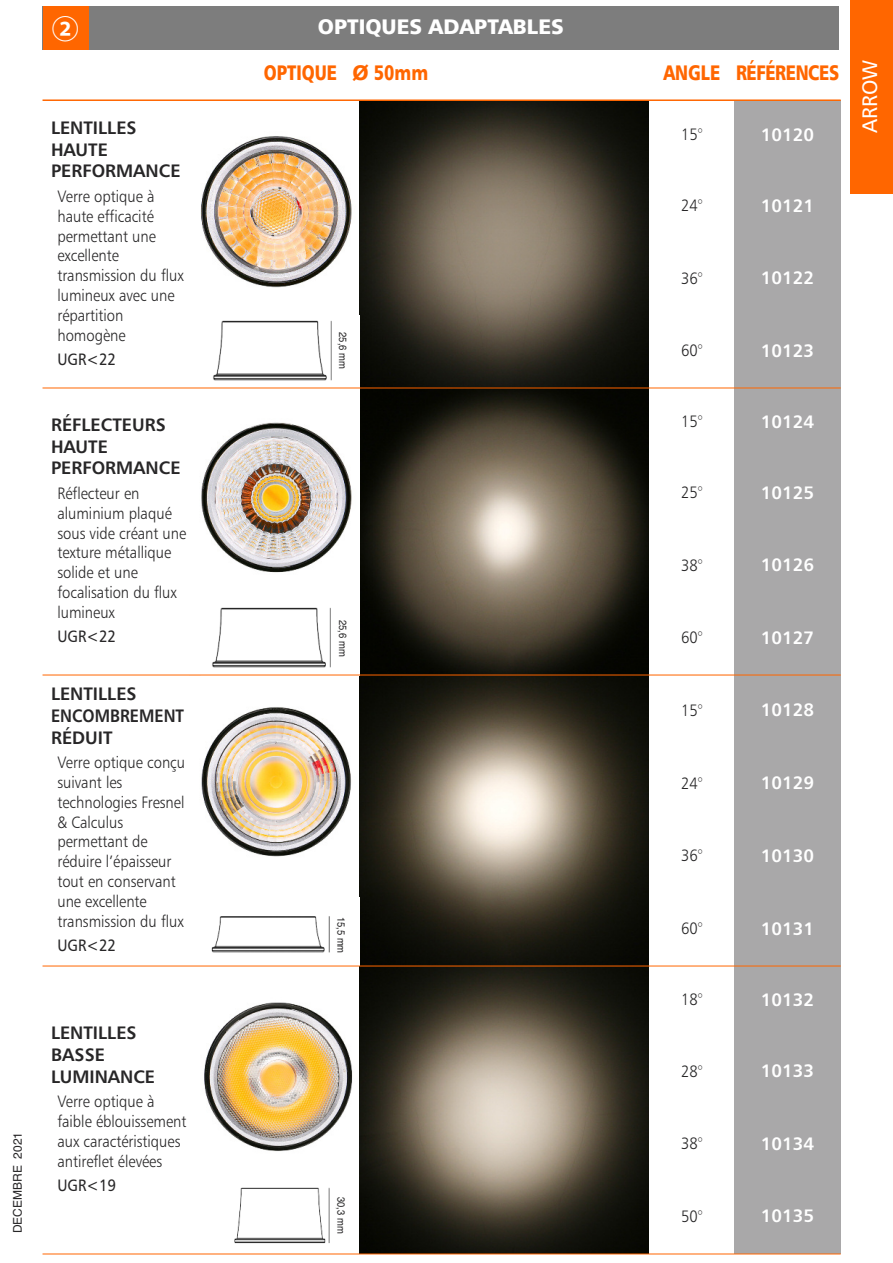
<style>
.page{position:relative;width:893px;height:1263px;background:#fff}
.page>*{position:absolute;margin:0;border:0;box-sizing:border-box;transform-origin:0 0}
.t1{font:700 27px "Adobe Gothic Std";color:#fff}
.t2{font:21px "Humanist 777 BT Black B";color:#fff}
.t3{font:21px "Humanist 777 BT Black B";letter-spacing:-.025em;color:#f60;scale:.8 1}
.t4{font:21px "Humanist 777 BT Black B";color:#f60;scale:.8 1}
.t5{font:21px "Humanist 777 BT Roman B";color:#fff}
.t6{font:18px/21.6px "Humanist 777 BT Bold B";color:#272627}
.t7{font:18px "Humanist 777 BT Bold B";color:#fff}
.t8{font:16.5px/19.8px "Humanist 777 BT Light B";color:#272627;scale:.9 1}
.t9{font:16.5px "Humanist 777 BT Roman B";color:#272627;scale:.9 1}
.t10{font:12px "Helvetica";color:#272627}
.t11{font:10.5px "Helvetica";color:#272627;scale:.9 1}
</style>
<div class="page">
<img style="left:201px;top:707px;width:150px;height:150px">
<img style="left:359px;top:101px;width:290px;height:1153px">
<div style="left:734px;top:674px;width:107px;height:74px;background:#a9a8a9"></div>
<div style="left:734px;top:748px;width:107px;height:72px;background:#a9a8a9"></div>
<div style="left:734px;top:820px;width:107px;height:73px;background:#a9a8a9"></div>
<img style="left:192px;top:916px;width:167px;height:50px">
<div style="left:734px;top:893px;width:107px;height:73px;background:#a9a8a9"></div>
<img style="left:204px;top:1002px;width:149px;height:149px">
<div style="left:734px;top:966px;width:107px;height:70px;background:#a9a8a9"></div>
<div style="left:734px;top:1036px;width:107px;height:72px;background:#a9a8a9"></div>
<div style="left:734px;top:1108px;width:107px;height:73px;background:#a9a8a9"></div>
<img style="left:234px;top:1187px;width:96px;height:57px">
<div style="left:734px;top:1181px;width:107px;height:73px;background:#a9a8a9"></div>
<hr style="left:43px;top:673px;width:798px;height:2px;background:#f60">
<hr style="left:43px;top:966px;width:798px;height:1px;background:#f60">
<hr style="left:43px;top:1254px;width:798px;height:1px;background:#f60">
<img style="left:200px;top:136px;width:152px;height:152px">
<div style="left:734px;top:100px;width:107px;height:70px;background:#a9a8a9"></div>
<div style="left:734px;top:170px;width:107px;height:73px;background:#a9a8a9"></div>
<div style="left:734px;top:243px;width:107px;height:72px;background:#a9a8a9"></div>
<img style="left:203px;top:320px;width:156px;height:68px">
<div style="left:734px;top:315px;width:107px;height:73px;background:#a9a8a9"></div>
<div style="left:43px;top:388px;width:146px;height:287px;background:#fff"></div>
<img style="left:201px;top:422px;width:151px;height:151px">
<div style="left:734px;top:388px;width:107px;height:69px;background:#a9a8a9"></div>
<div style="left:734px;top:457px;width:107px;height:73px;background:#a9a8a9"></div>
<div style="left:734px;top:530px;width:107px;height:72px;background:#a9a8a9"></div>
<div style="left:189px;top:602px;width:170px;height:73px;background:#fff"></div>
<img style="left:202px;top:607px;width:157px;height:68px">
<div style="left:649px;top:602px;width:85px;height:73px;background:#fff"></div>
<div style="left:734px;top:602px;width:107px;height:73px;background:#a9a8a9"></div>
<hr style="left:43px;top:99px;width:798px;height:2px;background:#f60">
<hr style="left:43px;top:388px;width:798px;height:1px;background:#f60">
<hr style="left:43px;top:675px;width:798px;height:1px;background:#f60">
<div style="left:43px;top:6px;width:796px;height:44px;background:#7d7d7d"></div>
<div style="left:850px;top:0;width:42px;height:194px;background:#f60"></div>
<div style="left:43px;top:6px;width:46px;height:44px;background:#f60"></div>
<div style="left:334px;top:320px;width:16px;height:61px;background:#fff"></div>
<div style="left:334px;top:608px;width:16px;height:60px;background:#fff"></div>
<div style="left:333px;top:906px;width:15px;height:58px;background:#fff"></div>
<h1 class="t1" style="left:52px;top:12px;width:28px">②</h1>
<p class="t10" style="left:11px;top:1233px;width:103px;rotate:-90deg">DECEMBRE 2021</p>
<p class="t6" style="left:51px;top:119px;width:131px">LENTILLES<br>HAUTE<br>PERFORMANCE</p>
<p class="t8" style="left:57px;top:188px;width:142px">Verre optique à haute efficacité permettant une excellente transmission du flux lumineux avec une répartition homogène</p>
<p class="t9" style="left:57px;top:352px;width:67px">UGR&lt;22</p>
<p class="t6" style="left:51px;top:415px;width:131px">RÉFLECTEURS<br>HAUTE<br>PERFORMANCE</p>
<p class="t8" style="left:57px;top:485px;width:145px">Réflecteur en aluminium plaqué sous vide créant une texture métallique solide et une focalisation du flux lumineux</p>
<p class="t9" style="left:57px;top:630px;width:67px">UGR&lt;22</p>
<p class="t6" style="left:51px;top:685px;width:135px">LENTILLES<br>ENCOMBREMENT<br>RÉDUIT</p>
<p class="t8" style="left:57px;top:754px;width:143px">Verre optique conçu suivant les technologies Fresnel &amp; Calculus permettant de réduire l’épaisseur tout en conservant une excellente transmission du flux</p>
<p class="t9" style="left:57px;top:938px;width:67px">UGR&lt;22</p>
<p class="t6" style="left:51px;top:1024px;width:106px">LENTILLES<br>BASSE<br>LUMINANCE</p>
<p class="t8" style="left:57px;top:1093px;width:145px">Verre optique à faible éblouissement aux caractéristiques antireflet élevées</p>
<p class="t9" style="left:57px;top:1178px;width:67px">UGR&lt;19</p>
<p class="t2" style="left:318px;top:18px;width:248px">OPTIQUES ADAPTABLES</p>
<p class="t4" style="left:264px;top:64px;width:207px">OPTIQUE Ø 50mm</p>
<p class="t3" style="left:663px;top:64px;width:221px">ANGLE RÉFÉRENCES</p>
<p class="t8" style="left:681px;top:126px;width:25px">15°</p>
<p class="t7" style="left:761px;top:127px;width:55px">10120</p>
<p class="t8" style="left:681px;top:197px;width:25px">24°</p>
<p class="t7" style="left:761px;top:198px;width:55px">10121</p>
<p class="t11" style="left:349px;top:332px;width:42px;rotate:90deg">25,6 mm</p>
<p class="t11" style="left:349px;top:620px;width:42px;rotate:90deg">25,6 mm</p>
<p class="t8" style="left:681px;top:269px;width:25px">36°</p>
<p class="t7" style="left:761px;top:271px;width:55px">10122</p>
<p class="t8" style="left:681px;top:342px;width:25px">60°</p>
<p class="t7" style="left:761px;top:343px;width:55px">10123</p>
<p class="t8" style="left:681px;top:413px;width:25px">15°</p>
<p class="t7" style="left:761px;top:414px;width:55px">10124</p>
<p class="t8" style="left:681px;top:484px;width:25px">25°</p>
<p class="t7" style="left:761px;top:485px;width:55px">10125</p>
<p class="t8" style="left:681px;top:556px;width:25px">38°</p>
<p class="t7" style="left:761px;top:558px;width:55px">10126</p>
<p class="t8" style="left:681px;top:629px;width:25px">60°</p>
<p class="t7" style="left:761px;top:630px;width:55px">10127</p>
<p class="t8" style="left:681px;top:701px;width:25px">15°</p>
<p class="t7" style="left:761px;top:703px;width:55px">10128</p>
<p class="t5" style="left:861px;top:133px;width:75px;rotate:-90deg">ARROW</p>
<p class="t8" style="left:681px;top:774px;width:25px">24°</p>
<p class="t7" style="left:761px;top:775px;width:55px">10129</p>
<p class="t11" style="left:347px;top:916px;width:42px;rotate:90deg">15,5 mm</p>
<p class="t8" style="left:681px;top:847px;width:25px">36°</p>
<p class="t7" style="left:761px;top:848px;width:55px">10130</p>
<p class="t8" style="left:681px;top:920px;width:25px">60°</p>
<p class="t7" style="left:761px;top:921px;width:55px">10131</p>
<p class="t8" style="left:681px;top:991px;width:25px">18°</p>
<p class="t7" style="left:761px;top:992px;width:55px">10132</p>
<p class="t8" style="left:681px;top:1062px;width:25px">28°</p>
<p class="t7" style="left:761px;top:1063px;width:55px">10133</p>
<p class="t11" style="left:347px;top:1196px;width:42px;rotate:90deg">30,3 mm</p>
<p class="t8" style="left:681px;top:1135px;width:25px">38°</p>
<p class="t7" style="left:761px;top:1136px;width:55px">10134</p>
<p class="t8" style="left:681px;top:1208px;width:25px">50°</p>
<p class="t7" style="left:761px;top:1209px;width:55px">10135</p>
</div>
